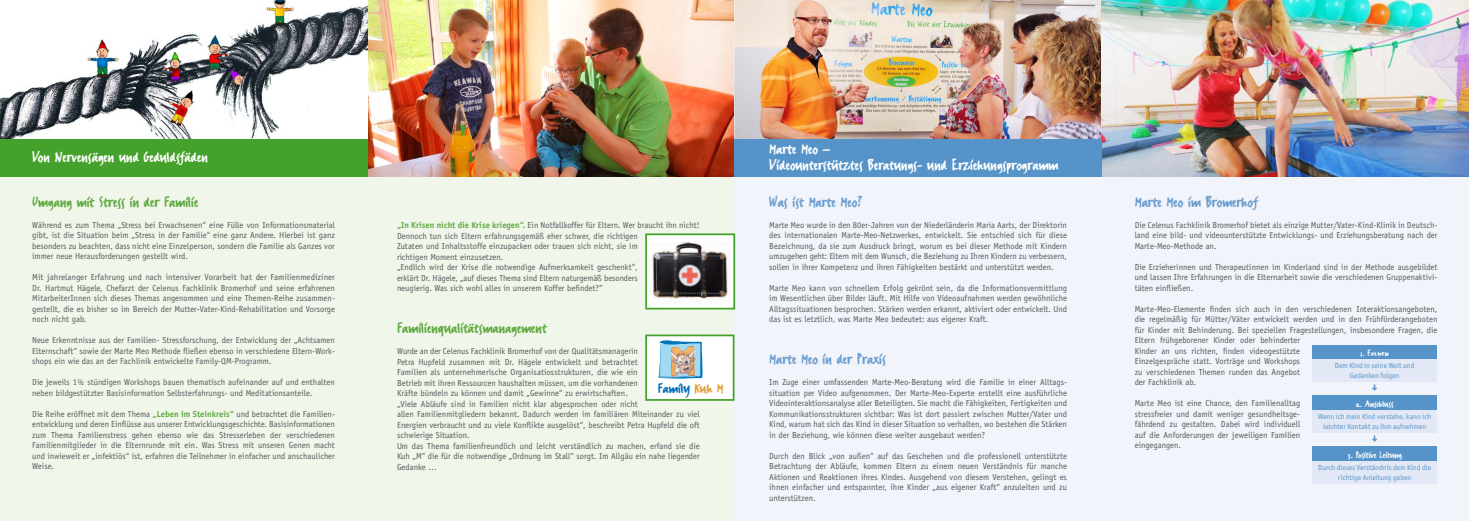
<style>
.page{position:relative;width:1469px;height:521px;background:#fff}
.page>*{position:absolute;margin:0;border:0;box-sizing:border-box;transform-origin:0 0}
.t1{font:17.5px "FF Erikrighthand";color:#fff}
.Überschrift{font:17.5px "FF Erikrighthand";color:#61aa41}
.Überschrift-2{font:17.5px "FF Erikrighthand";color:#6b9dcf}
.t2{font:16.1px "FF Erikrighthand";color:#006ab3}
.Fly_Fließtext_Block{font:10.5px "FF Erikrighthand";color:#fff}
.Fly_Fließtext_Block-2{font:10.5px "FF Erikrighthand Caps";color:#fff}
.t3{font:8.75px/10.5px "Officina Sans";letter-spacing:.005em;color:#57585a;text-align:justify}
.t4{font:8.75px/10.5px "Officina Sans";letter-spacing:.005em;color:#57585a;text-align:justify;scale:.96 1}
.Fly_Fließtext_Block-3{font:7.44px/9.6px "Officina Sans ITC Pro";color:#5693c9;text-align:center}
.s1{font-weight:700;color:#61aa41}
.s2{color:#df9d36}
</style>
<div class="page">
<div style="left:0;top:155px;width:735px;height:366px;background:#f1f6eb"></div>
<div style="left:734px;top:155px;width:734px;height:366px;background:#f1f4fa"></div>
<img style="left:368px;top:0;width:366px;height:177px">
<img style="left:734px;top:0;width:367px;height:140px">
<img style="left:1101px;top:0;width:367px;height:177px">
<img style="left:0;top:0;width:367px;height:140px">
<div style="left:1312px;top:344px;width:124px;height:15px;background:#5693c9"></div>
<div style="left:1312px;top:359px;width:124px;height:22px;background:#e2e8f5"></div>
<div style="left:1312px;top:395px;width:124px;height:15px;background:#5693c9"></div>
<div style="left:1312px;top:410px;width:124px;height:22px;background:#e2e8f5"></div>
<div style="left:1312px;top:446px;width:124px;height:15px;background:#5693c9"></div>
<div style="left:1312px;top:461px;width:124px;height:22px;background:#e2e8f5"></div>
<div style="left:646px;top:335px;width:87px;height:65px;background:#fff"></div>
<svg style="left:658px;top:340px;width:45px;height:39px"></svg>
<img style="left:671px;top:346px;width:22px;height:5px">
<div style="left:645px;top:334px;width:89px;height:67px;border:2px solid #44a12b"></div>
<div style="left:646px;top:234px;width:88px;height:75px;background:#fff"></div>
<img style="left:652px;top:242px;width:76px;height:57px">
<div style="left:645px;top:233px;width:90px;height:76px;border:2px solid #44a12b"></div>
<div style="left:0;top:140px;width:368px;height:37px;background:#44a12b"></div>
<div style="left:734px;top:140px;width:368px;height:37px;background:#5693c9"></div>
<p class="t1" style="left:32px;top:147px;width:177px">Von Nervensägen und Geduldsfäden</p>
<p class="Überschrift" style="left:32px;top:191px;width:168px">Umgang mit Stress in der Familie</p>
<p class="t3" style="left:32px;top:219px;width:304px">Während es zum Thema „Stress bei Erwachsenen“ eine Fülle von Informationsmaterial gibt, ist die Situation beim „Stress in der Familie“ eine ganz Andere. Hierbei ist ganz besonders zu beachten, dass nicht eine Einzelperson, sondern die Familie als Ganzes vor immer neue Herausforderungen gestellt wird.</p>
<p class="t3" style="left:32px;top:272px;width:304px">Mit jahrelanger Erfahrung und nach intensiver Vorarbeit hat der Familienmediziner Dr. Hartmut Hägele, Chefarzt der Celenus Fachklinik Bromerhof und seine erfahrenen MitarbeiterInnen sich dieses Themas angenommen und eine Themen-Reihe zusammen&shy;gestellt, die es bisher so im Bereich der Mutter-Vater-Kind-Rehabilitation und Vorsorge noch nicht gab.</p>
<p class="t3" style="left:32px;top:335px;width:304px">Neue Erkenntnisse aus der Familien- Stressforschung, der Entwicklung der „Achtsamen Elternschaft“ sowie der Marte Meo Methode fließen ebenso in verschiedene Eltern-Work&shy;shops ein wie das an der Fachlinik entwickelte Family-QM-Programm.</p>
<p class="t3" style="left:32px;top:377px;width:304px">Die jeweils 1½ stündigen Workshops bauen thematisch aufeinander auf und enthalten neben bildgestützter Basisinformation Selbsterfahrungs- und Meditationsanteile.</p>
<p class="t3" style="left:32px;top:408px;width:304px">Die Reihe eröffnet mit dem Thema <span class="s1">„Leben im Steinkreis“</span> und betrachtet die Familien&shy;entwicklung und deren Einflüsse aus unserer Entwicklungsgeschichte. Basisinformationen zum Thema Familienstress gehen ebenso wie das Stresserleben der verschiedenen Familienmitglieder in die Elternrunde mit ein. Was Stress mit unseren Genen macht und inwieweit er „infektiös“ ist, erfahren die Teilnehmer in einfacher und anschaulicher Weise.</p>
<p class="t3" style="left:397px;top:220px;width:304px"><span class="s1">„In Krisen nicht die Krise kriegen“.</span> Ein Notfallkoffer für Eltern. Wer braucht ihn nicht!</p>
<p class="t3" style="left:397px;top:230px;width:242px">Dennoch tun sich Eltern erfahrungsgemäß eher schwer, die richtigen Zutaten und Inhaltsstoffe einzupacken oder trauen sich nicht, sie im richtigen Moment einzusetzen.</p>
<p class="t3" style="left:397px;top:262px;width:242px">„Endlich wird der Krise die notwendige Aufmerksamkeit geschenkt“, erklärt Dr. Hägele, „auf dieses Thema sind Eltern naturgemäß besonders neugierig. Was sich wohl alles in unserem Koffer befindet?“</p>
<p class="Überschrift" style="left:397px;top:317px;width:151px">Familienqualitätsmanagement</p>
<p class="t3" style="left:397px;top:346px;width:242px">Wurde an der Celenus Fachklinik Bromerhof von der Qualitätsmanagerin Petra Hupfeld zusammen mit Dr. Hägele entwickelt und betrachtet Familien als unternehmerische Organisatiosstrukturen, die wie ein Betrieb mit ihren Ressourcen haushalten müssen, um die vorhandenen Kräfte bündeln zu können und damit „Gewinne“ zu erwirtschaften.</p>
<p class="t3" style="left:397px;top:398px;width:304px;text-align:left">„Viele Abläufe sind in Familien nicht klar abgesprochen oder nicht<br>allen Familienmitgliedern bekannt. Dadurch werden im familiären Miteinander zu viel Energien verbraucht und zu viele Konflikte ausgelöst“, beschreibt Petra Hupfeld die oft schwierige Situation.</p>
<p class="t3" style="left:397px;top:440px;width:304px">Um das Thema familienfreundlich und leicht verständlich zu machen, erfand sie die Kuh „M“ die für die notwendige „Ordnung im Stall“ sorgt. Im Allgäu ein nahe liegender Gedanke …</p>
<p class="t2" style="left:658px;top:378px;width:67px">Family <span class="s2">Kuh M</span></p>
<p class="t1" style="left:769px;top:139px;width:63px">Marte Meo –</p>
<p class="t1" style="left:769px;top:154px;width:291px">Videounterstütztes Beratungs- und Erziehungsprogramm</p>
<p class="Überschrift-2" style="left:769px;top:192px;width:94px">Was ist Marte Meo?</p>
<p class="t3" style="left:769px;top:220px;width:299px">Marte Meo wurde in den 80er-Jahren von der Niederländerin Maria Aarts, der Direktorin des internationalen Marte-Meo-Netzwerkes, entwickelt. Sie entschied sich für diese Bezeichnung, da sie zum Ausdruck bringt, worum es bei dieser Methode mit Kindern umzugehen geht: Eltern mit dem Wunsch, die Beziehung zu Ihren Kindern zu verbessern, sollen in ihrer Kompetenz und ihren Fähigkeiten bestärkt und unterstützt werden.</p>
<p class="t3" style="left:769px;top:283px;width:299px">Marte Meo kann von schnellem Erfolg gekrönt sein, da die Informationsvermittlung im Wesentlichen über Bilder läuft. Mit Hilfe von Videoaufnahmen werden gewöhnliche Alltagssituationen besprochen. Stärken werden erkannt, aktiviert oder entwickelt. Und das ist es letztlich, was Marte Meo bedeutet: aus eigener Kraft.</p>
<p class="Überschrift-2" style="left:769px;top:349px;width:118px">Marte Meo in der Praxis</p>
<p class="t3" style="left:769px;top:377px;width:299px">Im Zuge einer umfassenden Marte-Meo-Beratung wird die Familie in einer Alltags&shy;situation per Video aufgenommen. Der Marte-Meo-Experte erstellt eine ausführliche Videointeraktionsanalyse aller Beteiligten. Sie macht die Fähigkeiten, Fertigkeiten und Kommunikationsstrukturen sichtbar: Was ist dort passiert zwischen Mutter/Vater und Kind, warum hat sich das Kind in dieser Situation so verhalten, wo bestehen die Stärken in der Beziehung, wie können diese weiter ausgebaut werden?</p>
<p class="t4" style="left:769px;top:451px;width:312px">Durch den Blick „von außen“ auf das Geschehen und die professionell unterstützte Betrachtung der Abläufe, kommen Eltern zu einem neuen Verständnis für manche Aktionen und Reaktionen ihres Kindes. Ausgehend von diesem Verstehen, gelingt es ihnen einfacher und entspannter, ihre Kinder „aus eigener Kraft“ anzuleiten und zu unterstützen.</p>
<p class="Überschrift-2" style="left:1134px;top:191px;width:125px">Marte Meo im Bromerhof</p>
<p class="t3" style="left:1134px;top:220px;width:304px">Die Celenus Fachklinik Bromerhof bietet als einzige Mutter/Vater-Kind-Klinik in Deutsch&shy;land eine bild- und videounterstützte Entwicklungs- und Erziehungsberatung nach der Marte-Meo-Methode an.</p>
<p class="t3" style="left:1134px;top:262px;width:304px">Die Erzieherinnen und Therapeutinnen im Kinderland sind in der Methode ausgebildet und lassen Ihre Erfahrungen in die Elternarbeit sowie die verschiedenen Gruppenaktivi&shy;täten einfließen.</p>
<p class="t3" style="left:1134px;top:304px;width:304px;text-align:left">Marte-Meo-Elemente finden sich auch in den verschiedenen Interaktionsangeboten, die regelmäßig für Mütter/Väter entwickelt werden und in den Frühförderangeboten für Kinder mit Behinderung. Bei speziellen Fragestellungen, insbesondere Fragen, die Eltern frühgeborener Kinder oder behinderter<br>Kinder an uns richten, finden videogestützte<br>Einzelgespräche statt. Vorträge und Workshops<br>zu verschiedenen Themen runden das Angebot<br>der Fachklinik ab.</p>
<p class="t3" style="left:1134px;top:398px;width:167px">Marte Meo ist eine Chance, den Familienalltag stressfreier und damit weniger gesundheitsge&shy;fährdend zu gestalten. Dabei wird individuell auf die Anforderungen der jeweiligen Familien eingegangen.</p>
<p class="Fly_Fließtext_Block-2" style="left:1360px;top:347px;width:30px">1. Folgen</p>
<p class="Fly_Fließtext_Block-3" style="left:1334px;top:361px;width:81px">Dem Kind in seine Welt und</p>
<p class="Fly_Fließtext_Block-3" style="left:1349px;top:371px;width:51px">Gedanken folgen</p>
<p class="Fly_Fließtext_Block" style="left:1355px;top:397px;width:39px">2. Anschluss</p>
<p class="Fly_Fließtext_Block-3" style="left:1318px;top:411px;width:115px">Wenn ich mein Kind verstehe, kann ich leichter Kontakt zu ihm aufnehmen</p>
<p class="Fly_Fließtext_Block" style="left:1347px;top:448px;width:56px">3. Positive Leitung</p>
<p class="Fly_Fließtext_Block-3" style="left:1318px;top:463px;width:114px">Durch dieses Verständnis dem Kind die richtige Anleitung geben</p>
</div>
